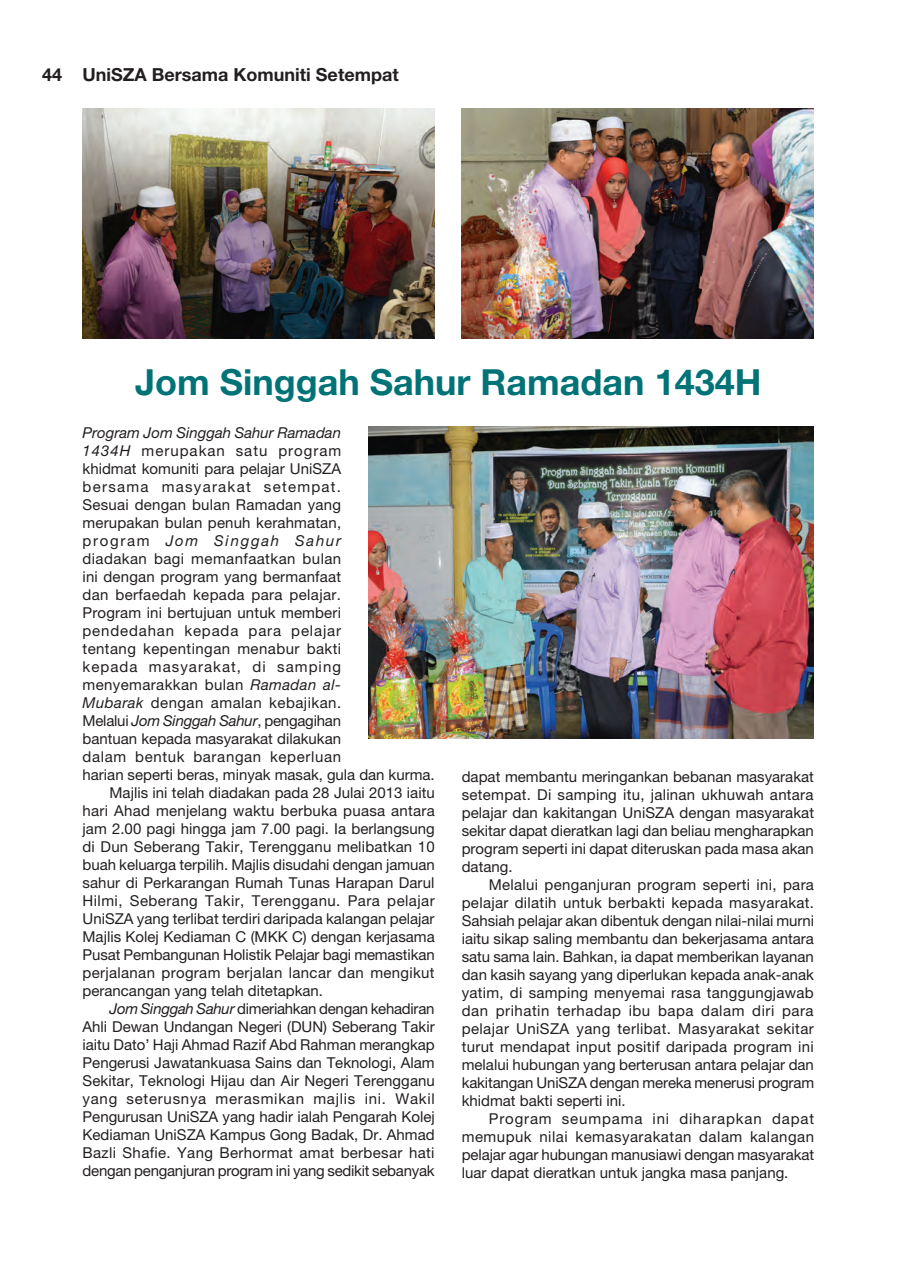
<style>
.page{position:relative;width:897px;height:1264px;background:#fff}
.page>*{position:absolute;margin:0;border:0;box-sizing:border-box;transform-origin:0 0}
.t1{font:700 36px "Helvetica Neue LT Pro";color:#017377}
.t2{font:700 18px "Helvetica Neue LT Pro";color:#231f20}
.t3{font:15px/18px "Helvetica Neue LT Pro";color:#231f20;text-align:justify}
.t4{font:15px "Helvetica Neue LT Pro";letter-spacing:.03em;color:#231f20}
.t5{font:15px "Helvetica Neue LT Pro";letter-spacing:.02em;color:#231f20}
.t6{font:15px "Helvetica Neue LT Pro";letter-spacing:.025em;color:#231f20}
.t7{font:15px "Helvetica Neue LT Pro";letter-spacing:-.02em;color:#231f20}
.t8{font:15px "Helvetica Neue LT Pro";letter-spacing:.05em;color:#231f20}
.t9{font:italic 15px "Helvetica Neue LT Pro";color:#231f20}
.t10{font:15px "Helvetica Neue LT Pro";letter-spacing:.045em;color:#231f20}
.t11{font:15px "Helvetica Neue LT Pro";letter-spacing:.055em;color:#231f20}
.t12{font:15px "Helvetica Neue LT Pro";letter-spacing:.085em;color:#231f20}
.t13{font:15px "Helvetica Neue LT Pro";letter-spacing:.07em;color:#231f20}
.t14{font:15px "Helvetica Neue LT Pro";letter-spacing:.065em;color:#231f20}
.t15{font:italic 15px "Helvetica Neue LT Pro";letter-spacing:.115em;color:#231f20}
.s1{font-style:italic}
.s2{font-style:normal}
</style>
<div class="page">
<img style="left:461px;top:109px;width:352px;height:229px">
<img style="left:368px;top:427px;width:445px;height:311px">
<img style="left:82px;top:109px;width:352px;height:229px">
<p class="t2" style="left:42px;top:64px;width:358px">44 UniSZA Bersama Komuniti Setempat</p>
<h1 class="t1" style="left:135px;top:360px;width:628px">Jom Singgah Sahur Ramadan 1434H</h1>
<p class="t9" style="left:82px;top:423px;width:260px">Program Jom Singgah Sahur Ramadan</p>
<p class="t14" style="left:82px;top:441px;width:260px"><span class="s1">1434H</span> merupakan satu program</p>
<p class="t3" style="left:82px;top:459px;width:260px">khidmat komuniti para pelajar UniSZA</p>
<p class="t12" style="left:82px;top:477px;width:260px">bersama masyarakat setempat.</p>
<p class="t3" style="left:82px;top:495px;width:260px">Sesuai dengan bulan Ramadan yang</p>
<p class="t3" style="left:82px;top:513px;width:260px">merupakan bulan penuh kerahmatan,</p>
<p class="t15" style="left:82px;top:531px;width:260px"><span class="s2">program</span> Jom Singgah Sahur</p>
<p class="t4" style="left:83px;top:549px;width:260px">diadakan bagi memanfaatkan bulan</p>
<p class="t3" style="left:83px;top:567px;width:260px">ini dengan program yang bermanfaat</p>
<p class="t6" style="left:83px;top:585px;width:260px">dan berfaedah kepada para pelajar.</p>
<p class="t3" style="left:83px;top:603px;width:260px">Program ini bertujuan untuk memberi</p>
<p class="t11" style="left:83px;top:621px;width:260px">pendedahan kepada para pelajar</p>
<p class="t4" style="left:83px;top:639px;width:260px">tentang kepentingan menabur bakti</p>
<p class="t13" style="left:83px;top:657px;width:260px">kepada masyarakat, di samping</p>
<p class="t6" style="left:83px;top:675px;width:260px">menyemarakkan bulan <span class="s1">Ramadan al-</span></p>
<p class="t4" style="left:83px;top:693px;width:260px"><span class="s1">Mubarak</span> dengan amalan kebajikan.</p>
<p class="t3" style="left:83px;top:711px;width:260px">Melalui <span class="s1">Jom Singgah Sahur</span>, pengagihan</p>
<p class="t3" style="left:83px;top:729px;width:260px">bantuan kepada masyarakat dilakukan</p>
<p class="t10" style="left:83px;top:747px;width:260px">dalam bentuk barangan keperluan</p>
<p class="t3" style="left:83px;top:765px;width:353px">harian seperti beras, minyak masak, gula dan kurma.</p>
<p class="t3" style="left:110px;top:783px;width:327px">Majlis ini telah diadakan pada 28 Julai 2013 iaitu</p>
<p class="t5" style="left:82px;top:801px;width:354px">hari Ahad menjelang waktu berbuka puasa antara</p>
<p class="t3" style="left:82px;top:819px;width:354px">jam 2.00 pagi hingga jam 7.00 pagi. Ia berlangsung</p>
<p class="t3" style="left:82px;top:837px;width:354px">di Dun Seberang Takir, Terengganu melibatkan 10</p>
<p class="t3" style="left:82px;top:855px;width:354px">buah keluarga terpilih. Majlis disudahi dengan jamuan</p>
<p class="t3" style="left:82px;top:873px;width:353px">sahur di Perkarangan Rumah Tunas Harapan Darul</p>
<p class="t4" style="left:82px;top:891px;width:353px">Hilmi, Seberang Takir, Terengganu. Para pelajar</p>
<p class="t3" style="left:82px;top:909px;width:353px">UniSZA yang terlibat terdiri daripada kalangan pelajar</p>
<p class="t3" style="left:82px;top:927px;width:353px">Majlis Kolej Kediaman C (MKK C) dengan kerjasama</p>
<p class="t3" style="left:82px;top:945px;width:353px">Pusat Pembangunan Holistik Pelajar bagi memastikan</p>
<p class="t5" style="left:82px;top:963px;width:353px">perjalanan program berjalan lancar dan mengikut</p>
<p class="t3" style="left:82px;top:981px;width:242px">perancangan yang telah ditetapkan.</p>
<p class="t7" style="left:110px;top:999px;width:326px"><span class="s1">Jom Singgah Sahur</span> dimeriahkan dengan kehadiran</p>
<p class="t3" style="left:82px;top:1017px;width:353px">Ahli Dewan Undangan Negeri (DUN) Seberang Takir</p>
<p class="t3" style="left:82px;top:1035px;width:354px">iaitu Dato’ Haji Ahmad Razif Abd Rahman merangkap</p>
<p class="t3" style="left:82px;top:1053px;width:353px">Pengerusi Jawatankuasa Sains dan Teknologi, Alam</p>
<p class="t3" style="left:82px;top:1071px;width:354px">Sekitar, Teknologi Hijau dan Air Negeri Terengganu</p>
<p class="t8" style="left:82px;top:1089px;width:354px">yang seterusnya merasmikan majlis ini. Wakil</p>
<p class="t3" style="left:82px;top:1107px;width:353px">Pengurusan UniSZA yang hadir ialah Pengarah Kolej</p>
<p class="t3" style="left:82px;top:1125px;width:353px">Kediaman UniSZA Kampus Gong Badak, Dr. Ahmad</p>
<p class="t5" style="left:82px;top:1143px;width:353px">Bazli Shafie. Yang Berhormat amat berbesar hati</p>
<p class="t3" style="left:82px;top:1161px;width:353px">dengan penganjuran program ini yang sedikit sebanyak</p>
<p class="t3" style="left:461px;top:768px;width:354px">dapat membantu meringankan bebanan masyarakat setempat. Di samping itu, jalinan ukhuwah antara pelajar dan kakitangan UniSZA dengan masyarakat sekitar dapat dieratkan lagi dan beliau mengharapkan program seperti ini dapat diteruskan pada masa akan datang.</p>
<p class="t3" style="left:461px;top:876px;width:354px;text-indent:27px">Melalui penganjuran program seperti ini, para pelajar dilatih untuk berbakti kepada masyarakat.<br>Sahsiah pelajar akan dibentuk dengan nilai-nilai murni iaitu sikap saling membantu dan bekerjasama antara satu sama lain. Bahkan, ia dapat memberikan layanan dan kasih sayang yang diperlukan kepada anak-anak yatim, di samping menyemai rasa tanggungjawab dan prihatin terhadap ibu bapa dalam diri para pelajar UniSZA yang terlibat. Masyarakat sekitar turut mendapat input positif daripada program ini melalui hubungan yang berterusan antara pelajar dan kakitangan UniSZA dengan mereka menerusi program khidmat bakti seperti ini.</p>
<p class="t3" style="left:461px;top:1110px;width:354px;text-indent:27px">Program seumpama ini diharapkan dapat memupuk nilai kemasyarakatan dalam kalangan pelajar agar hubungan manusiawi dengan masyarakat luar dapat dieratkan untuk jangka masa panjang.</p>
</div>
